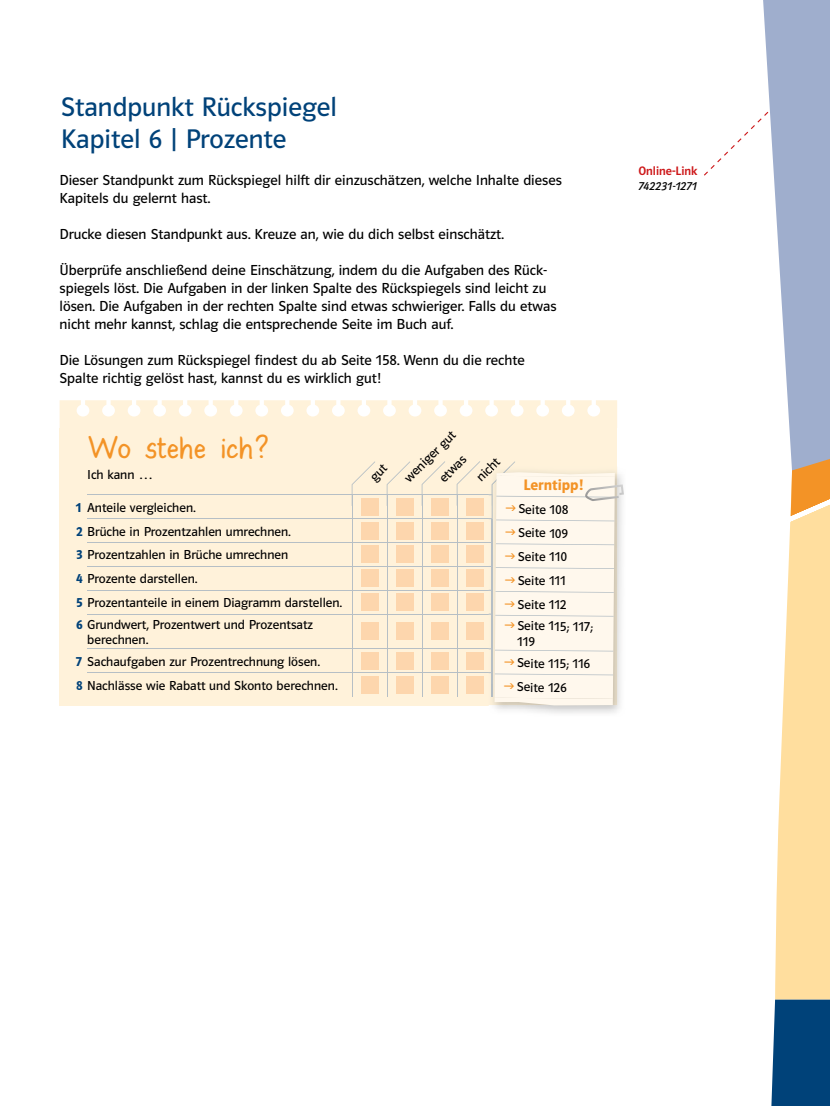
<style>
.page{position:relative;width:830px;height:1106px;background:#fff}
.page>*{position:absolute;margin:0;border:0;box-sizing:border-box;transform-origin:0 0}
.t1{font:34.5px "Hand Druck Schrift";letter-spacing:.01em;color:#f39326}
.t2{font:27px/32.4px "Polo MA11 K Buch";color:#004279}
.t3{font:15.3px "Polo MA11 K Hfett";letter-spacing:-.01em;color:#f39326}
.t4{font:14.55px/18px "Polo MA11 K Buch";color:#000}
.t5{font:13.05px/23.9px "Polo MA11 K Buch";color:#000}
.t6{font:12.3px "Polo ST11 K Krftg";color:#cd1719}
.t7{font:12.3px "Polo ST11 K Buch Kursiv";color:#000}
.s1{font-family:"Polo MA11 K Hfett";color:#004279}
</style>
<div class="page">
<svg style="left:704px;top:0;width:125px;height:1106px"></svg>
<div style="left:60px;top:428px;width:557px;height:277px;background:#fff2da"></div>
<svg style="left:60px;top:400px;width:557px;height:28px"></svg>
<hr style="left:87px;top:648px;width:265px;height:1px;background:#b6bfc5">
<hr style="left:87px;top:494px;width:264px;height:1px;background:#b6bfc5">
<hr style="left:387px;top:494px;width:35px;height:1px;background:#b6bfc5">
<hr style="left:422px;top:494px;width:35px;height:1px;background:#b6bfc5">
<hr style="left:457px;top:494px;width:35px;height:1px;background:#b6bfc5">
<hr style="left:87px;top:518px;width:265px;height:1px;background:#b6bfc5">
<hr style="left:387px;top:518px;width:35px;height:1px;background:#b6bfc5">
<hr style="left:422px;top:518px;width:35px;height:1px;background:#b6bfc5">
<hr style="left:457px;top:518px;width:35px;height:1px;background:#b6bfc5">
<hr style="left:87px;top:542px;width:265px;height:1px;background:#b6bfc5">
<hr style="left:387px;top:542px;width:35px;height:1px;background:#b6bfc5">
<hr style="left:422px;top:542px;width:35px;height:1px;background:#b6bfc5">
<hr style="left:457px;top:542px;width:35px;height:1px;background:#b6bfc5">
<hr style="left:87px;top:566px;width:265px;height:1px;background:#b6bfc5">
<hr style="left:387px;top:566px;width:35px;height:1px;background:#b6bfc5">
<hr style="left:422px;top:566px;width:35px;height:1px;background:#b6bfc5">
<hr style="left:457px;top:566px;width:35px;height:1px;background:#b6bfc5">
<hr style="left:87px;top:590px;width:265px;height:1px;background:#b6bfc5">
<hr style="left:387px;top:590px;width:35px;height:1px;background:#b6bfc5">
<hr style="left:422px;top:590px;width:35px;height:1px;background:#b6bfc5">
<hr style="left:457px;top:590px;width:35px;height:1px;background:#b6bfc5">
<hr style="left:87px;top:613px;width:265px;height:1px;background:#b6bfc5">
<hr style="left:352px;top:613px;width:35px;height:1px;background:#b6bfc5">
<hr style="left:351px;top:614px;width:1px;height:34px;background:#b6bfc5">
<hr style="left:387px;top:613px;width:35px;height:1px;background:#b6bfc5">
<hr style="left:386px;top:614px;width:1px;height:34px;background:#b6bfc5">
<hr style="left:422px;top:613px;width:35px;height:1px;background:#b6bfc5">
<hr style="left:421px;top:614px;width:1px;height:34px;background:#b6bfc5">
<hr style="left:457px;top:613px;width:35px;height:1px;background:#b6bfc5">
<hr style="left:456px;top:614px;width:1px;height:34px;background:#b6bfc5">
<hr style="left:352px;top:648px;width:35px;height:1px;background:#b6bfc5">
<hr style="left:387px;top:648px;width:35px;height:1px;background:#b6bfc5">
<hr style="left:422px;top:648px;width:35px;height:1px;background:#b6bfc5">
<hr style="left:457px;top:648px;width:35px;height:1px;background:#b6bfc5">
<hr style="left:87px;top:672px;width:265px;height:1px;background:#b6bfc5">
<hr style="left:352px;top:672px;width:35px;height:1px;background:#b6bfc5">
<hr style="left:387px;top:672px;width:35px;height:1px;background:#b6bfc5">
<hr style="left:422px;top:672px;width:35px;height:1px;background:#b6bfc5">
<hr style="left:457px;top:672px;width:35px;height:1px;background:#b6bfc5">
<div style="left:396px;top:498px;width:17px;height:17px;background:#fdd6ad"></div>
<div style="left:431px;top:498px;width:17px;height:17px;background:#fdd6ad"></div>
<div style="left:466px;top:498px;width:17px;height:17px;background:#fdd6ad"></div>
<div style="left:396px;top:522px;width:17px;height:17px;background:#fdd6ad"></div>
<div style="left:431px;top:522px;width:17px;height:17px;background:#fdd6ad"></div>
<div style="left:466px;top:522px;width:17px;height:17px;background:#fdd6ad"></div>
<div style="left:396px;top:546px;width:17px;height:17px;background:#fdd6ad"></div>
<div style="left:431px;top:546px;width:17px;height:17px;background:#fdd6ad"></div>
<div style="left:466px;top:546px;width:17px;height:17px;background:#fdd6ad"></div>
<div style="left:396px;top:570px;width:17px;height:17px;background:#fdd6ad"></div>
<div style="left:431px;top:570px;width:17px;height:17px;background:#fdd6ad"></div>
<div style="left:466px;top:570px;width:17px;height:17px;background:#fdd6ad"></div>
<div style="left:396px;top:593px;width:17px;height:17px;background:#fdd6ad"></div>
<div style="left:431px;top:593px;width:17px;height:17px;background:#fdd6ad"></div>
<div style="left:466px;top:593px;width:17px;height:17px;background:#fdd6ad"></div>
<div style="left:361px;top:623px;width:17px;height:17px;background:#fdd6ad"></div>
<div style="left:396px;top:623px;width:17px;height:17px;background:#fdd6ad"></div>
<div style="left:431px;top:623px;width:17px;height:17px;background:#fdd6ad"></div>
<div style="left:466px;top:623px;width:17px;height:17px;background:#fdd6ad"></div>
<div style="left:361px;top:652px;width:17px;height:17px;background:#fdd6ad"></div>
<div style="left:396px;top:652px;width:17px;height:17px;background:#fdd6ad"></div>
<div style="left:431px;top:652px;width:17px;height:17px;background:#fdd6ad"></div>
<div style="left:466px;top:652px;width:17px;height:17px;background:#fdd6ad"></div>
<div style="left:361px;top:676px;width:17px;height:17px;background:#fdd6ad"></div>
<div style="left:396px;top:676px;width:17px;height:17px;background:#fdd6ad"></div>
<div style="left:431px;top:676px;width:17px;height:17px;background:#fdd6ad"></div>
<div style="left:466px;top:676px;width:17px;height:17px;background:#fdd6ad"></div>
<svg style="left:421px;top:461px;width:24px;height:152px"></svg>
<svg style="left:456px;top:461px;width:24px;height:152px"></svg>
<svg style="left:488px;top:461px;width:135px;height:244px;background:#f9f3e7"></svg>
<svg style="left:351px;top:461px;width:59px;height:152px"></svg>
<h2 class="t2" style="left:61px;top:91px;width:277px">Standpunkt Rückspiegel<br>Kapitel 6 | Prozente</h2>
<p class="t4" style="left:60px;top:171px;width:503px">Dieser Standpunkt zum Rückspiegel hilft dir einzuschätzen, welche Inhalte dieses<br>Kapitels du gelernt hast.</p>
<p class="t4" style="left:60px;top:225px;width:446px">Drucke diesen Standpunkt aus. Kreuze an, wie du dich selbst einschätzt.</p>
<p class="t4" style="left:60px;top:261px;width:498px">Überprüfe anschließend deine Einschätzung, indem du die Aufgaben des Rück&shy;spiegels löst. Die Aufgaben in der linken Spalte des Rückspiegels sind leicht zu lösen. Die Aufgaben in der rechten Spalte sind etwas schwieriger. Falls du etwas nicht mehr kannst, schlag die entsprechende Seite im Buch auf.</p>
<p class="t4" style="left:60px;top:351px;width:466px">Die Lösungen zum Rückspiegel findest du ab Seite 158. Wenn du die rechte<br>Spalte richtig gelöst hast, kannst du es wirklich gut!</p>
<h1 class="t1" style="left:88px;top:427px;width:181px">Wo stehe ich?</h1>
<p class="t5" style="left:87px;top:462px;width:67px">Ich kann …</p>
<p class="t5" style="left:76px;top:496px;width:268px"><span class="s1">1</span> Anteile vergleichen.<br><span class="s1">2</span> Brüche in Prozentzahlen umrechnen.<br><span class="s1">3</span> Prozentzahlen in Brüche umrechnen<br><span class="s1">4</span> Prozente darstellen.<br><span class="s1">5</span> Prozentanteile in einem Diagramm darstellen.</p>
<p class="t5" style="left:87px;top:616px;width:227px;line-height:15.8px;text-indent:-11px"><span class="s1">6</span> Grundwert, Prozentwert und Prozentsatz berechnen.</p>
<p class="t5" style="left:76px;top:649px;width:263px"><span class="s1">7</span> Sachaufgaben zur Prozentrechnung lösen.<br><span class="s1">8</span> Nachlässe wie Rabatt und Skonto berechnen.</p>
<p class="t5" style="left:398px;top:471px;width:68px;rotate:-45deg">weniger gut</p>
<p class="t5" style="left:433px;top:472px;width:34px;rotate:-45deg">etwas</p>
<p class="t5" style="left:470px;top:471px;width:29px;rotate:-45deg">nicht</p>
<p class="t3" style="left:523px;top:476px;width:62px">Lerntipp!</p>
<p class="t5" style="left:517px;top:497px;width:52px">Seite 108<br>Seite 109<br>Seite 110<br>Seite 111<br>Seite 112</p>
<p class="t5" style="left:517px;top:618px;width:77px;line-height:15.5px">Seite 115; 117;<br>119</p>
<p class="t5" style="left:516px;top:651px;width:75px">Seite 115; 116<br>Seite 126</p>
<p class="t6" style="left:638px;top:164px;width:60px">Online-Link</p>
<p class="t7" style="left:638px;top:179px;width:60px">742231-1271</p>
</div>
